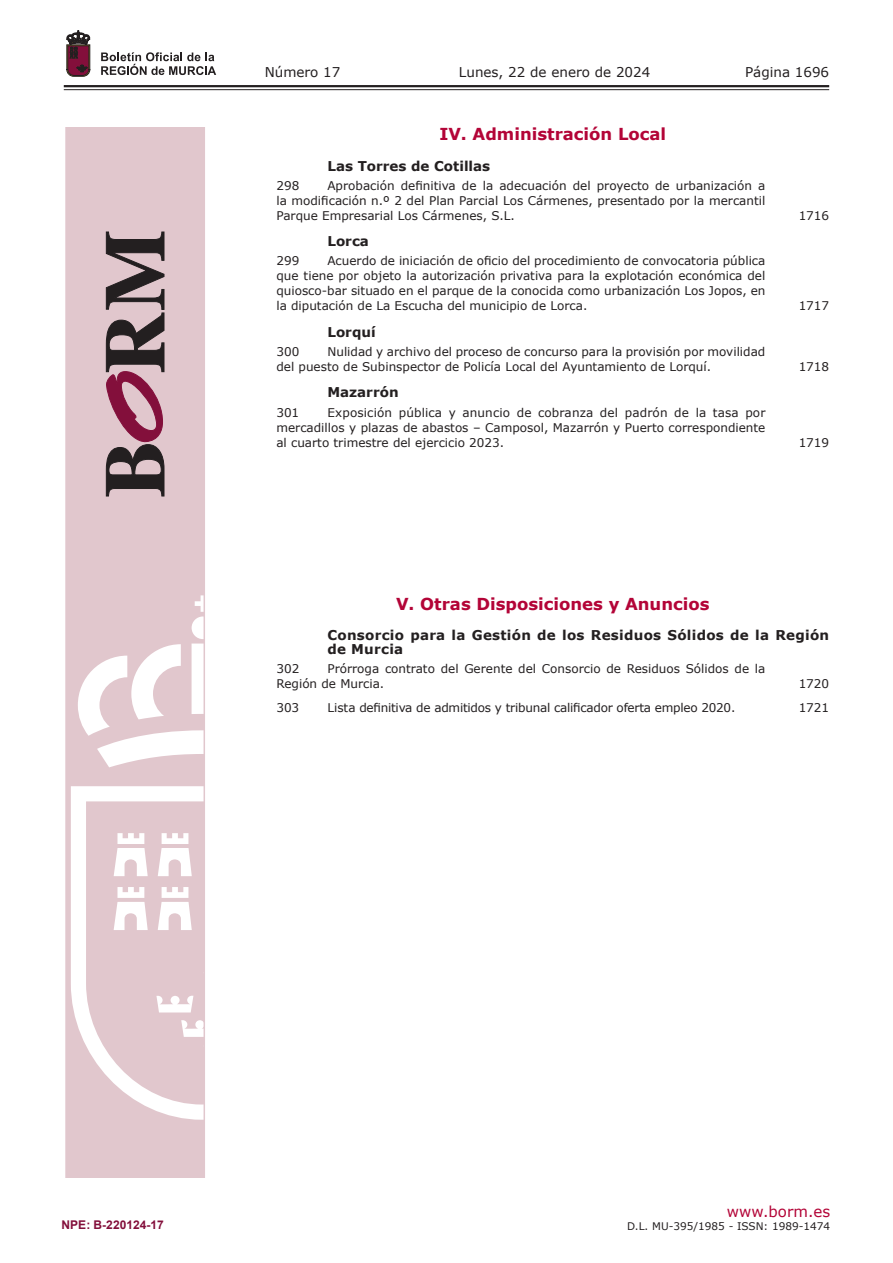
<style>
.page{position:relative;width:893px;height:1263px;background:#fff}
.page>*{position:absolute;margin:0;border:0;box-sizing:border-box;transform-origin:0 0}
.t1{font:700 16.5px "Verdana";color:#b30437}
.t2{font:15px "Verdana";color:#b30437}
.t3{font:700 13.5px/13.5px "Verdana";letter-spacing:.02em;color:#231f20}
.t4{font:13.5px "Verdana";color:#231f20}
.t5{font:700 13.5px "Verdana";color:#231f20}
.t6{font:12px/15px "Verdana";color:#231f20;text-align:justify}
.t7{font:12px "Verdana";letter-spacing:-.02em;color:#231f20}
.t8{font:700 12px "Arial";color:#830f3b}
.t9{font:10.5px "Verdana";color:#231f20}
</style>
<div class="page">
<hr style="left:64px;top:85px;width:765px;height:2px;background:#231f20">
<hr style="left:64px;top:89px;width:765px;height:1px;background:#231f20">
<svg style="left:101px;top:52px;width:115px;height:23px"></svg>
<svg style="left:67px;top:31px;width:23px;height:45px"></svg>
<svg style="left:65px;top:128px;width:140px;height:1050px;background:#e5cfd4"></svg>
<svg style="left:106px;top:232px;width:58px;height:264px;background:#8b6f78"></svg>
<p class="t4" style="left:265px;top:62px;width:77px">Número 17</p>
<p class="t4" style="left:459px;top:62px;width:193px">Lunes, 22 de enero de 2024</p>
<p class="t4" style="left:745px;top:62px;width:86px">Página 1696</p>
<h1 class="t1" style="left:439px;top:122px;width:228px">IV. Administración Local</h1>
<p class="t5" style="left:327px;top:156px;width:164px">Las Torres de Cotillas</p>
<p class="t6" style="left:276px;top:178px;width:490px;text-indent:51px">Aprobación definitiva de la adecuación del proyecto de urbanización a la modificación n.º 2 del Plan Parcial Los Cármenes, presentado por la mercantil Parque Empresarial Los Cármenes, S.L.</p>
<p class="t6" style="left:276px;top:178px;width:24px">298</p>
<p class="t3" style="left:327px;top:234px;width:43px">Lorca</p>
<p class="t6" style="left:276px;top:253px;width:490px;text-indent:51px">Acuerdo de iniciación de oficio del procedimiento de convocatoria pública que tiene por objeto la autorización privativa para la explotación económica del quiosco-bar situado en el parque de la conocida como urbanización Los Jopos, en la diputación de La Escucha del municipio de Lorca.</p>
<p class="t6" style="left:276px;top:253px;width:24px">299</p>
<p class="t3" style="left:327px;top:325px;width:50px">Lorquí</p>
<p class="t6" style="left:276px;top:344px;width:490px;text-indent:51px">Nulidad y archivo del proceso de concurso para la provisión por movilidad del puesto de Subinspector de Policía Local del Ayuntamiento de Lorquí.</p>
<p class="t6" style="left:276px;top:344px;width:24px">300</p>
<p class="t5" style="left:327px;top:383px;width:73px">Mazarrón</p>
<p class="t6" style="left:276px;top:404px;width:491px;text-indent:51px">Exposición pública y anuncio de cobranza del padrón de la tasa por mercadillos y plazas de abastos – Camposol, Mazarrón y Puerto correspondiente al cuarto trimestre del ejercicio 2023.</p>
<p class="t6" style="left:276px;top:404px;width:24px">301</p>
<p class="t6" style="left:799px;top:208px;width:32px">1716</p>
<p class="t6" style="left:799px;top:298px;width:32px">1717</p>
<p class="t6" style="left:799px;top:359px;width:32px">1718</p>
<p class="t6" style="left:799px;top:434px;width:32px">1719</p>
<h1 class="t1" style="left:396px;top:592px;width:315px">V. Otras Disposiciones y Anuncios</h1>
<p class="t3" style="left:327px;top:628px;width:503px">Consorcio para la Gestión de los Residuos Sólidos de la Región de Murcia</p>
<p class="t6" style="left:276px;top:661px;width:490px;text-indent:51px">Prórroga contrato del Gerente del Consorcio de Residuos Sólidos de la<br>Región de Murcia.</p>
<p class="t6" style="left:276px;top:661px;width:24px">302</p>
<p class="t6" style="left:799px;top:676px;width:32px">1720</p>
<p class="t6" style="left:276px;top:700px;width:24px">303</p>
<p class="t7" style="left:327px;top:699px;width:409px">Lista definitiva de admitidos y tribunal calificador oferta empleo 2020.</p>
<p class="t6" style="left:799px;top:700px;width:32px">1721</p>
<p class="t8" style="left:62px;top:1216px;width:104px">NPE: B-220124-17</p>
<p class="t2" style="left:727px;top:1201px;width:105px">www.borm.es</p>
<p class="t9" style="left:627px;top:1218px;width:205px">D.L. MU-395/1985 - ISSN: 1989-1474</p>
</div>
